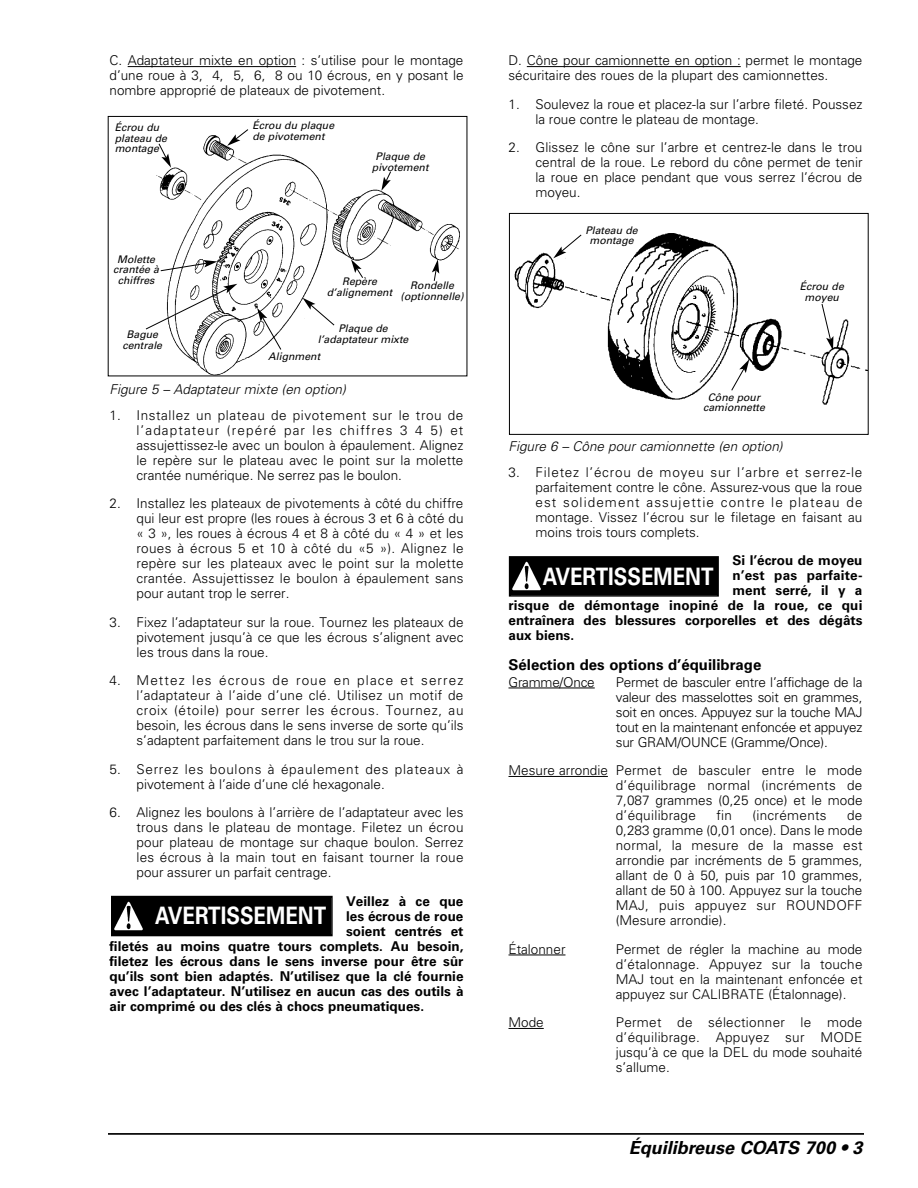
<style>
.page{position:relative;width:918px;height:1188px;background:#fff}
.page>*{position:absolute;margin:0;border:0;box-sizing:border-box;transform-origin:0 0}
.t1{font:700 24px "Univers";color:#fff;scale:.85 1}
.t2{font:italic 700 18px "Univers";color:#000}
.t3{font:700 15px "Univers";color:#000}
.t4{font:300 13.5px/15px "Univers";color:#000;text-align:justify}
.t5{font:700 13.5px "Univers";color:#000}
.t6{font:300 13.5px/15px "Univers";letter-spacing:.055em;color:#000}
.t7{font:italic 300 13.5px "Univers";color:#000}
.t8{font:300 13.5px "Univers";letter-spacing:.02em;color:#000}
.t9{font:italic 10.5px/10.5px "Univers";color:#000;text-align:center}
</style>
<div class="page">
<hr style="left:128px;top:66px;width:168px;height:1px;background:#000">
<hr style="left:527px;top:66px;width:205px;height:1px;background:#000">
<hr style="left:508px;top:688px;width:87px;height:1px;background:#000">
<hr style="left:508px;top:776px;width:100px;height:1px;background:#000">
<hr style="left:508px;top:955px;width:57px;height:1px;background:#000">
<hr style="left:508px;top:1028px;width:36px;height:1px;background:#000">
<hr style="left:108px;top:1133px;width:756px;height:2px;background:#000">
<div style="left:510px;top:558px;width:207px;height:37px;background:#000"></div>
<img style="left:512px;top:562px;width:29px;height:28px">
<div style="left:509px;top:556px;width:210px;height:41px;border:2px solid #000"></div>
<div style="left:112px;top:897px;width:219px;height:38px;background:#000"></div>
<img style="left:114px;top:901px;width:29px;height:29px">
<div style="left:111px;top:896px;width:222px;height:40px;border:2px solid #000"></div>
<img style="left:514px;top:233px;width:352px;height:172px">
<div style="left:509px;top:213px;width:359px;height:222px;border:1px solid #000"></div>
<svg style="left:553px;top:234px;width:29px;height:24px"></svg>
<svg style="left:821px;top:303px;width:12px;height:47px"></svg>
<svg style="left:731px;top:359px;width:18px;height:32px"></svg>
<img style="left:156px;top:135px;width:304px;height:239px">
<svg style="left:432px;top:259px;width:7px;height:23px"></svg>
<svg style="left:302px;top:298px;width:33px;height:28px"></svg>
<svg style="left:257px;top:308px;width:25px;height:43px"></svg>
<svg style="left:145px;top:284px;width:92px;height:46px"></svg>
<svg style="left:160px;top:260px;width:57px;height:12px"></svg>
<svg style="left:158px;top:143px;width:13px;height:25px"></svg>
<svg style="left:351px;top:259px;width:13px;height:20px"></svg>
<svg style="left:227px;top:129px;width:22px;height:17px"></svg>
<svg style="left:381px;top:171px;width:11px;height:20px"></svg>
<p class="t4" style="left:109px;top:54px;width:356px">C. Adaptateur mixte en option : s’utilise pour le montage d’une roue à 3, 4, 5, 6, 8 ou 10 écrous, en y posant le nombre approprié de plateaux de pivotement.</p>
<p class="t9" style="left:115px;top:123px;width:56px;text-align:left">Écrou du plateau de montage</p>
<p class="t9" style="left:113px;top:255px;width:49px">Molette crantée à chiffres</p>
<p class="t9" style="left:122px;top:330px;width:43px">Bague centrale</p>
<p class="t9" style="left:253px;top:121px;width:85px;text-align:left">Écrou du plaque de pivotement</p>
<p class="t9" style="left:372px;top:152px;width:60px">Plaque de pivotement</p>
<p class="t9" style="left:327px;top:277px;width:69px">Repère d’alignement</p>
<p class="t9" style="left:318px;top:324px;width:94px">Plaque de l’adaptateur mixte</p>
<p class="t9" style="left:268px;top:352px;width:55px">Alignment</p>
<p class="t9" style="left:401px;top:281px;width:67px">Rondelle (optionnelle)</p>
<p class="t7" style="left:110px;top:384px;width:240px">Figure 5 – Adaptateur mixte (en option)</p>
<p class="t4" style="left:136px;top:409px;width:329px;text-indent:-27px">1. Installez un plateau de pivotement sur le trou de l’adaptateur (repéré par les chiffres 3 4 5) et assujettissez-le avec un boulon à épaulement. Alignez le repère sur le plateau avec le point sur la molette crantée numérique. Ne serrez pas le boulon.</p>
<p class="t4" style="left:136px;top:497px;width:329px;text-indent:-27px">2. Installez les plateaux de pivotements à côté du chiffre qui leur est propre (les roues à écrous 3 et 6 à côté du « 3 », les roues à écrous 4 et 8 à côté du « 4 » et les roues à écrous 5 et 10 à côté du «5 »). Alignez le repère sur les plateaux avec le point sur la molette crantée. Assujettissez le boulon à épaulement sans pour autant trop le serrer.</p>
<p class="t4" style="left:136px;top:616px;width:329px;text-indent:-27px">3. Fixez l’adaptateur sur la roue. Tournez les plateaux de pivotement jusqu’à ce que les écrous s’alignent avec les trous dans la roue.</p>
<p class="t4" style="left:136px;top:674px;width:329px;text-indent:-27px">4. Mettez les écrous de roue en place et serrez l’adaptateur à l’aide d’une clé. Utilisez un motif de croix (étoile) pour serrer les écrous. Tournez, au besoin, les écrous dans le sens inverse de sorte qu’ils s’adaptent parfaitement dans le trou sur la roue.</p>
<p class="t6" style="left:136px;top:763px;width:328px;text-indent:-27px">5. Serrez les boulons à épaulement des plateaux à pivotement à l’aide d’une clé hexagonale.</p>
<p class="t4" style="left:136px;top:806px;width:329px;text-indent:-27px">6. Alignez les boulons à l’arrière de l’adaptateur avec les trous dans le plateau de montage. Filetez un écrou pour plateau de montage sur chaque boulon. Serrez les écrous à la main tout en faisant tourner la roue pour assurer un parfait centrage.</p>
<p class="t5" style="left:346px;top:896px;width:119px">Veillez à ce que</p>
<p class="t5" style="left:346px;top:911px;width:119px">les écrous de roue</p>
<p class="t5" style="left:346px;top:926px;width:119px">soient centrés et</p>
<p class="t5" style="left:110px;top:941px;width:356px">filetés au moins quatre tours complets. Au besoin,</p>
<p class="t5" style="left:110px;top:956px;width:356px">filetez les écrous dans le sens inverse pour être sûr</p>
<p class="t5" style="left:110px;top:971px;width:356px">qu’ils sont bien adaptés. N’utilisez que la clé fournie</p>
<p class="t5" style="left:110px;top:986px;width:356px">avec l’adaptateur. N’utilisez en aucun cas des outils à</p>
<p class="t5" style="left:110px;top:1001px;width:316px">air comprimé ou des clés à chocs pneumatiques.</p>
<h1 class="t1" style="left:155px;top:907px;width:203px">AVERTISSEMENT</h1>
<p class="t4" style="left:508px;top:54px;width:356px">D. Cône pour camionnette en option : permet le montage sécuritaire des roues de la plupart des camionnettes.</p>
<p class="t4" style="left:535px;top:98px;width:329px;text-indent:-27px">1. Soulevez la roue et placez-la sur l’arbre fileté. Poussez la roue contre le plateau de montage.</p>
<p class="t4" style="left:535px;top:141px;width:329px;text-indent:-27px">2. Glissez le cône sur l’arbre et centrez-le dans le trou central de la roue. Le rebord du cône permet de tenir la roue en place pendant que vous serrez l’écrou de moyeu.</p>
<p class="t9" style="left:585px;top:226px;width:56px">Plateau de montage</p>
<p class="t9" style="left:800px;top:282px;width:48px">Écrou de moyeu</p>
<p class="t9" style="left:703px;top:393px;width:65px">Cône pour camionnette</p>
<p class="t7" style="left:508px;top:441px;width:278px">Figure 6 – Cône pour camionnette (en option)</p>
<p class="t4" style="left:536px;top:466px;width:329px;text-indent:-27px">3. Filetez l’écrou de moyeu sur l’arbre et serrez-le parfaitement contre le cône. Assurez-vous que la roue est solidement assujettie contre le plateau de montage. Vissez l’écrou sur le filetage en faisant au moins trois tours complets.</p>
<p class="t5" style="left:732px;top:555px;width:132px">Si l’écrou de moyeu</p>
<p class="t5" style="left:732px;top:570px;width:132px">n’est pas parfaite-</p>
<p class="t5" style="left:732px;top:585px;width:132px">ment serré, il y a</p>
<p class="t5" style="left:508px;top:600px;width:356px">risque de démontage inopiné de la roue, ce qui</p>
<p class="t5" style="left:508px;top:615px;width:356px">entraînera des blessures corporelles et des dégâts</p>
<p class="t5" style="left:508px;top:630px;width:67px">aux biens.</p>
<p class="t3" style="left:508px;top:659px;width:254px">Sélection des options d’équilibrage</p>
<p class="t4" style="left:508px;top:676px;width:88px">Gramme/Once</p>
<p class="t4" style="left:616px;top:676px;width:248px">Permet de basculer entre l’affichage de la valeur des masselottes soit en grammes, soit en onces. Appuyez sur la touche MAJ tout en la maintenant enfoncée et appuyez sur GRAM/OUNCE (Gramme/Once).</p>
<p class="t4" style="left:616px;top:764px;width:248px;text-indent:-107px">Mesure arrondie Permet de basculer entre le mode d’équilibrage normal (incréments de 7,087 grammes (0,25 once) et le mode d’équilibrage</p>
<h1 class="t1" style="left:543px;top:567px;width:203px">AVERTISSEMENT</h1>
<p class="t4" style="left:716px;top:809px;width:17px">fin</p>
<p class="t8" style="left:752px;top:810px;width:76px">(incréments</p>
<p class="t4" style="left:616px;top:809px;width:248px;text-indent:231px">de 0,283 gramme (0,01 once). Dans le mode normal, la mesure de la masse est arrondie par incréments de 5 grammes, allant de 0 à 50, puis par 10 grammes, allant de 50 à 100. Appuyez sur la touche MAJ, puis appuyez sur ROUNDOFF (Mesure arrondie).</p>
<p class="t4" style="left:508px;top:943px;width:58px">Étalonner</p>
<p class="t4" style="left:616px;top:943px;width:248px">Permet de régler la machine au mode d’étalonnage. Appuyez sur la touche MAJ tout en la maintenant enfoncée et appuyez sur CALIBRATE (Étalonnage).</p>
<p class="t4" style="left:508px;top:1016px;width:37px">Mode</p>
<p class="t4" style="left:616px;top:1016px;width:248px">Permet de sélectionner le mode d’équilibrage. Appuyez sur MODE jusqu’à ce que la DEL du mode souhaité s’allume.</p>
<h2 class="t2" style="left:629px;top:1141px;width:239px">Équilibreuse COATS 700 • 3</h2>
</div>
